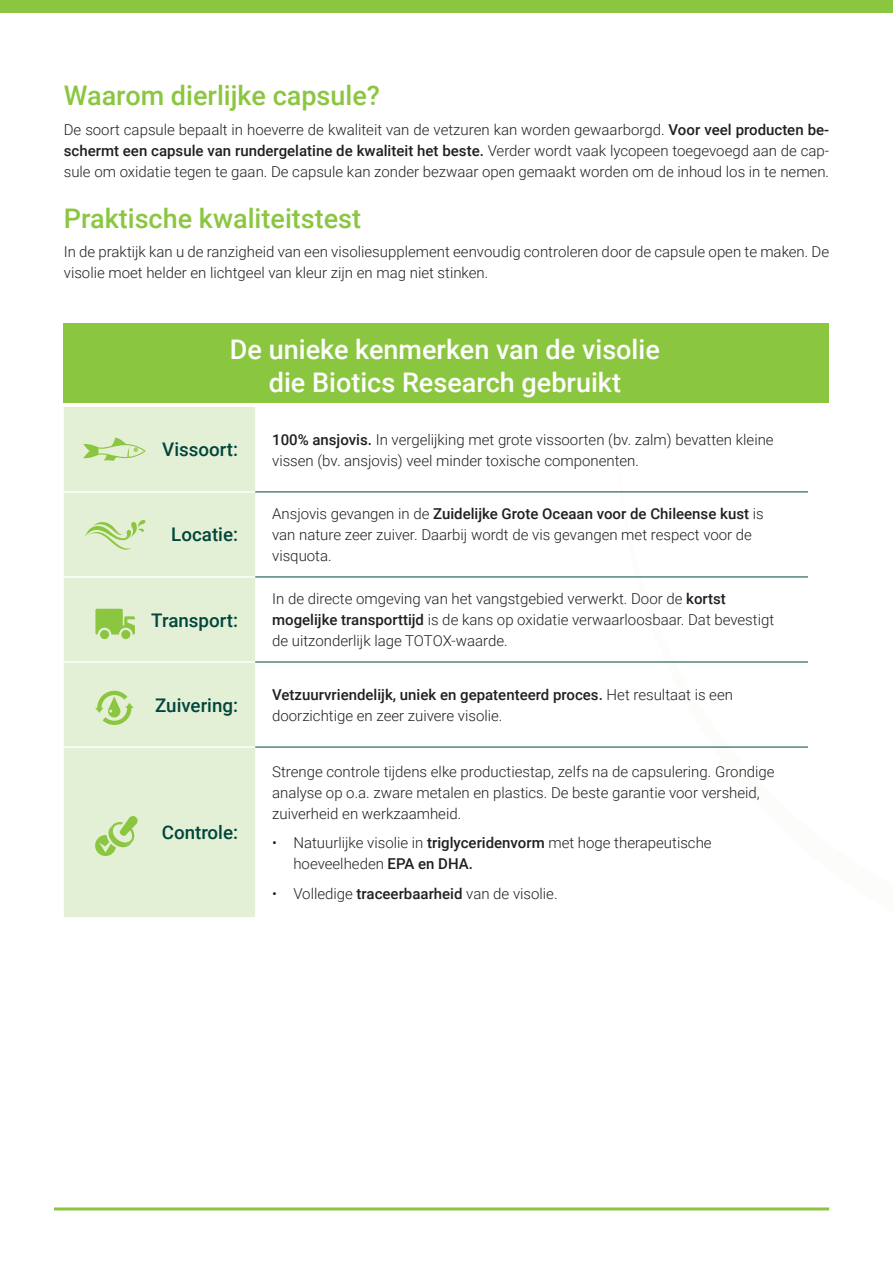
<style>
.page{position:relative;width:893px;height:1263px;background:#fff}
.page>*{position:absolute;margin:0;border:0;box-sizing:border-box;transform-origin:0 0}
.t1{font:500 27px/32.4px "Roboto";color:#fff;text-align:center}
.t2{font:500 27px "Roboto";color:#8bc640}
.t3{font:500 18.75px "Roboto";color:#00463d}
.t4{font:300 15px/21px "Roboto";color:#231f20}
.s1{font-weight:500}
</style>
<div class="page">
<div style="left:64px;top:323px;width:765px;height:79px;background:#8bc640"></div>
<div style="left:64px;top:407px;width:191px;height:510px;background:#e4f0d5"></div>
<hr style="left:255px;top:492px;width:553px;height:1px;background:#00463d">
<hr style="left:255px;top:577px;width:553px;height:1px;background:#00463d">
<hr style="left:255px;top:662px;width:553px;height:1px;background:#00463d">
<hr style="left:255px;top:747px;width:553px;height:1px;background:#00463d">
<hr style="left:64px;top:491px;width:191px;height:2px;background:#fff">
<hr style="left:64px;top:576px;width:191px;height:2px;background:#fff">
<hr style="left:64px;top:661px;width:191px;height:2px;background:#fff">
<hr style="left:64px;top:746px;width:191px;height:2px;background:#fff">
<svg style="left:83px;top:437px;width:62px;height:24px"></svg>
<svg style="left:85px;top:518px;width:62px;height:34px;background:#d3e8b9"></svg>
<svg style="left:95px;top:609px;width:40px;height:30px"></svg>
<svg style="left:95px;top:691px;width:39px;height:34px"></svg>
<svg style="left:95px;top:816px;width:44px;height:40px;background:#c4e09f"></svg>
<hr style="left:54px;top:1207px;width:775px;height:3px;background:#8bc640">
<div style="left:0;top:0;width:893px;height:13px;background:#8bc640"></div>
<h1 class="t2" style="left:64px;top:77px;width:318px">Waarom dierlijke capsule?</h1>
<p class="t4" style="left:64px;top:118px;width:767px;text-align:justify">De soort capsule bepaalt in hoeverre de kwaliteit van de vetzuren kan worden gewaarborgd. <span class="s1">Voor veel producten be&shy;schermt een capsule van rundergelatine de kwaliteit het beste.</span> Verder wordt vaak lycopeen toegevoegd aan de cap&shy;sule om oxidatie tegen te gaan. De capsule kan zonder bezwaar open gemaakt worden om de inhoud los in te nemen.</p>
<h1 class="t2" style="left:64px;top:199px;width:299px">Praktische kwaliteitstest</h1>
<p class="t4" style="left:64px;top:241px;width:767px">In de praktijk kan u de ranzigheid van een visoliesupplement eenvoudig controleren door de capsule open te maken. De visolie moet helder en lichtgeel van kleur zijn en mag niet stinken.</p>
<h1 class="t1" style="left:230px;top:333px;width:431px">De unieke kenmerken van de visolie die Biotics Research gebruikt</h1>
<p class="t3" style="left:162px;top:437px;width:77px">Vissoort:</p>
<p class="t4" style="left:272px;top:428px;width:503px"><span class="s1">100% ansjovis.</span> In vergelijking met grote vissoorten (bv. zalm) bevatten kleine vissen (bv. ansjovis) veel minder toxische componenten.</p>
<p class="t3" style="left:171px;top:522px;width:68px">Locatie:</p>
<p class="t3" style="left:151px;top:607px;width:88px">Transport:</p>
<p class="t4" style="left:272px;top:503px;width:493px">Ansjovis gevangen in de <span class="s1">Zuidelijke Grote Oceaan voor de Chileense kust</span> is van nature zeer zuiver. Daarbij wordt de vis gevangen met respect voor de visquota.</p>
<p class="t4" style="left:272px;top:588px;width:504px">In de directe omgeving van het vangstgebied verwerkt. Door de <span class="s1">kortst mogelijke transporttijd</span> is de kans op oxidatie verwaarloosbaar. Dat bevestigt de uitzonderlijk lage TOTOX-waarde.</p>
<p class="t3" style="left:155px;top:692px;width:84px">Zuivering:</p>
<p class="t4" style="left:272px;top:683px;width:462px"><span class="s1">Vetzuurvriendelijk, uniek en gepatenteerd proces.</span> Het resultaat is een doorzichtige en zeer zuivere visolie.</p>
<p class="t3" style="left:162px;top:819px;width:78px">Controle:</p>
<p class="t4" style="left:272px;top:760px;width:504px">Strenge controle tijdens elke productiestap, zelfs na de capsulering. Grondige analyse op o.a. zware metalen en plastics. De beste garantie voor versheid, zuiverheid en werkzaamheid.</p>
<p class="t4" style="left:293px;top:832px;width:420px;text-indent:-21px">• Natuurlijke visolie in <span class="s1">triglyceridenvorm</span> met hoge therapeutische hoeveelheden <span class="s1">EPA en DHA.</span></p>
<p class="t4" style="left:272px;top:882px;width:287px">• Volledige <span class="s1">traceerbaarheid</span> van de visolie.</p>
</div>
